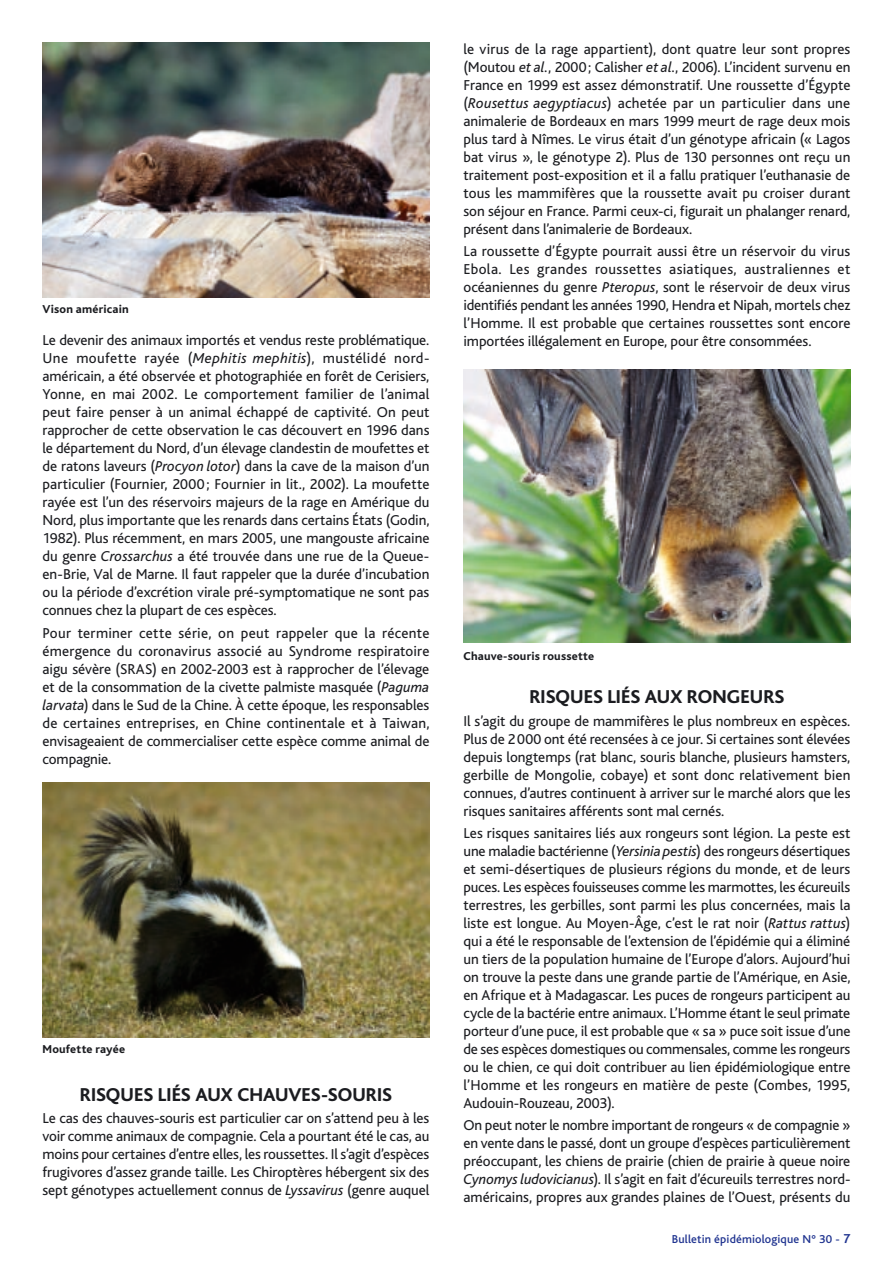
<style>
.page{position:relative;width:893px;height:1263px;background:#fff}
.page>*{position:absolute;margin:0;border:0;box-sizing:border-box;transform-origin:0 0}
.t1{font:800 19.5px "Bliss";color:#1b1c20}
.t2{font:15px/18px "Bliss";letter-spacing:-.005em;color:#1b1c20;text-align:justify}
.t3{font:800 12px "Bliss";letter-spacing:.015em;color:#1b1c20}
.t4{font:500 12px "Bliss";letter-spacing:.01em;color:#203490}
.s1{font-style:italic}
.s2{font-weight:700;font-size:13.5px}
</style>
<div class="page">
<img style="left:43px;top:782px;width:386px;height:255px">
<img style="left:463px;top:370px;width:387px;height:272px">
<img style="left:43px;top:43px;width:386px;height:255px">
<p class="t3" style="left:43px;top:303px;width:88px">VISON AMÉRICAIN</p>
<p class="t2" style="left:43px;top:332px;width:388px">Le devenir des animaux importés et vendus reste problématique.<br>Une moufette rayée (<span class="s1">Mephitis mephitis</span>), mustélidé nord&shy;américain, a été observée et photographiée en forêt de Cerisiers, Yonne, en mai 2002. Le comportement familier de l’animal peut faire penser à un animal échappé de captivité. On peut rapprocher de cette observation le cas découvert en 1996 dans le département du Nord, d’un élevage clandestin de moufettes et de ratons laveurs (<span class="s1">Procyon lotor</span>) dans la cave de la maison d’un particulier (Fournier, 2000; Fournier in lit., 2002). La moufette rayée est l’un des réservoirs majeurs de la rage en Amérique du Nord, plus importante que les renards dans certains États (Godin, 1982). Plus récemment, en mars 2005, une mangouste africaine du genre <span class="s1">Crossarchus</span> a été trouvée dans une rue de la Queue&shy;en-Brie, Val de Marne. Il faut rappeler que la durée d’incubation ou la période d’excrétion virale pré-symptomatique ne sont pas connues chez la plupart de ces espèces.</p>
<p class="t2" style="left:43px;top:624px;width:388px">Pour terminer cette série, on peut rappeler que la récente émergence du coronavirus associé au Syndrome respiratoire aigu sévère (SRAS) en 2002-2003 est à rapprocher de l’élevage et de la consommation de la civette palmiste masquée (<span class="s1">Paguma larvata</span>) dans le Sud de la Chine. À cette époque, les responsables de certaines entreprises, en Chine continentale et à Taiwan, envisageaient de commercialiser cette espèce comme animal de compagnie.</p>
<p class="t3" style="left:43px;top:1043px;width:84px">MOUFETTE RAYÉE</p>
<h1 class="t1" style="left:80px;top:1085px;width:53px">RISQUES</h1>
<h1 class="t1" style="left:158px;top:1085px;width:9px">LIÉS</h1>
<h1 class="t1" style="left:195px;top:1085px;width:56px">AU X CHAU</h1>
<h1 class="t1" style="left:288px;top:1085px;width:51px">VES -SOURIS</h1>
<p class="t2" style="left:43px;top:1110px;width:388px">Le cas des chauves-souris est particulier car on s’attend peu à les voir comme animaux de compagnie. Cela a pourtant été le cas, au moins pour certaines d’entre elles, les roussettes. Il s’agit d’espèces frugivores d’assez grande taille. Les Chiroptères hébergent six des sept génotypes actuellement connus de <span class="s1">Lyssavirus</span> (genre auquel</p>
<p class="t2" style="left:463px;top:40px;width:388px">le virus de la rage appartient), dont quatre leur sont propres (Moutou <span class="s1">et al.</span>, 2000; Calisher <span class="s1">et al.</span>, 2006). L’incident survenu en France en 1999 est assez démonstratif. Une roussette d’Égypte (<span class="s1">Rousettus aegyptiacus</span>) achetée par un particulier dans une animalerie de Bordeaux en mars 1999 meurt de rage deux mois plus tard à Nîmes. Le virus était d’un génotype africain (« Lagos bat virus », le génotype 2). Plus de 130 personnes ont reçu un traitement post-exposition et il a fallu pratiquer l’euthanasie de tous les mammifères que la roussette avait pu croiser durant son séjour en France. Parmi ceux-ci, figurait un phalanger renard, présent dans l’animalerie de Bordeaux.</p>
<p class="t2" style="left:463px;top:243px;width:388px">La roussette d’Égypte pourrait aussi être un réservoir du virus Ebola. Les grandes roussettes asiatiques, australiennes et océaniennes du genre <span class="s1">Pteropus</span>, sont le réservoir de deux virus identifiés pendant les années 1990, Hendra et Nipah, mortels chez l’Homme. Il est probable que certaines roussettes sont encore importées illégalement en Europe, pour être consommées.</p>
<p class="t3" style="left:463px;top:650px;width:132px">CHAUVE-SOURIS ROUSSETTE</p>
<h1 class="t1" style="left:529px;top:687px;width:53px">RISQUES</h1>
<h1 class="t1" style="left:607px;top:687px;width:9px">LIÉS</h1>
<h1 class="t1" style="left:645px;top:687px;width:56px">AU X RON</h1>
<h1 class="t1" style="left:727px;top:687px;width:26px">GEURS</h1>
<p class="t2" style="left:463px;top:712px;width:388px">Il s’agit du groupe de mammifères le plus nombreux en espèces.<br>Plus de 2000 ont été recensées à ce jour. Si certaines sont élevées depuis longtemps (rat blanc, souris blanche, plusieurs hamsters, gerbille de Mongolie, cobaye) et sont donc relativement bien connues, d’autres continuent à arriver sur le marché alors que les risques sanitaires afférents sont mal cernés.</p>
<p class="t2" style="left:463px;top:824px;width:388px">Les risques sanitaires liés aux rongeurs sont légion. La peste est une maladie bactérienne (<span class="s1">Yersinia pestis</span>) des rongeurs désertiques et semi-désertiques de plusieurs régions du monde, et de leurs puces. Les espèces fouisseuses comme les marmottes, les écureuils terrestres, les gerbilles, sont parmi les plus concernées, mais la liste est longue. Au Moyen-Âge, c’est le rat noir (<span class="s1">Rattus rattus</span>) qui a été le responsable de l’extension de l’épidémie qui a éliminé un tiers de la population humaine de l’Europe d’alors. Aujourd’hui on trouve la peste dans une grande partie de l’Amérique, en Asie, en Afrique et à Madagascar. Les puces de rongeurs participent au cycle de la bactérie entre animaux. L’Homme étant le seul primate porteur d’une puce, il est probable que « sa » puce soit issue d’une de ses espèces domestiques ou commensales, comme les rongeurs ou le chien, ce qui doit contribuer au lien épidémiologique entre l’Homme et les rongeurs en matière de peste (Combes, 1995, Audouin-Rouzeau, 2003).</p>
<p class="t2" style="left:463px;top:1116px;width:388px">On peut noter le nombre important de rongeurs « de compagnie » en vente dans le passé, dont un groupe d’espèces particulièrement préoccupant, les chiens de prairie (chien de prairie à queue noire <span class="s1">Cynomys ludovicianus</span>). Il s’agit en fait d’écureuils terrestres nord&shy;américains, propres aux grandes plaines de l’Ouest, présents du</p>
<p class="t4" style="left:672px;top:1233px;width:180px">Bulletin épidémiologique N° 30 - <span class="s2">7</span></p>
</div>
